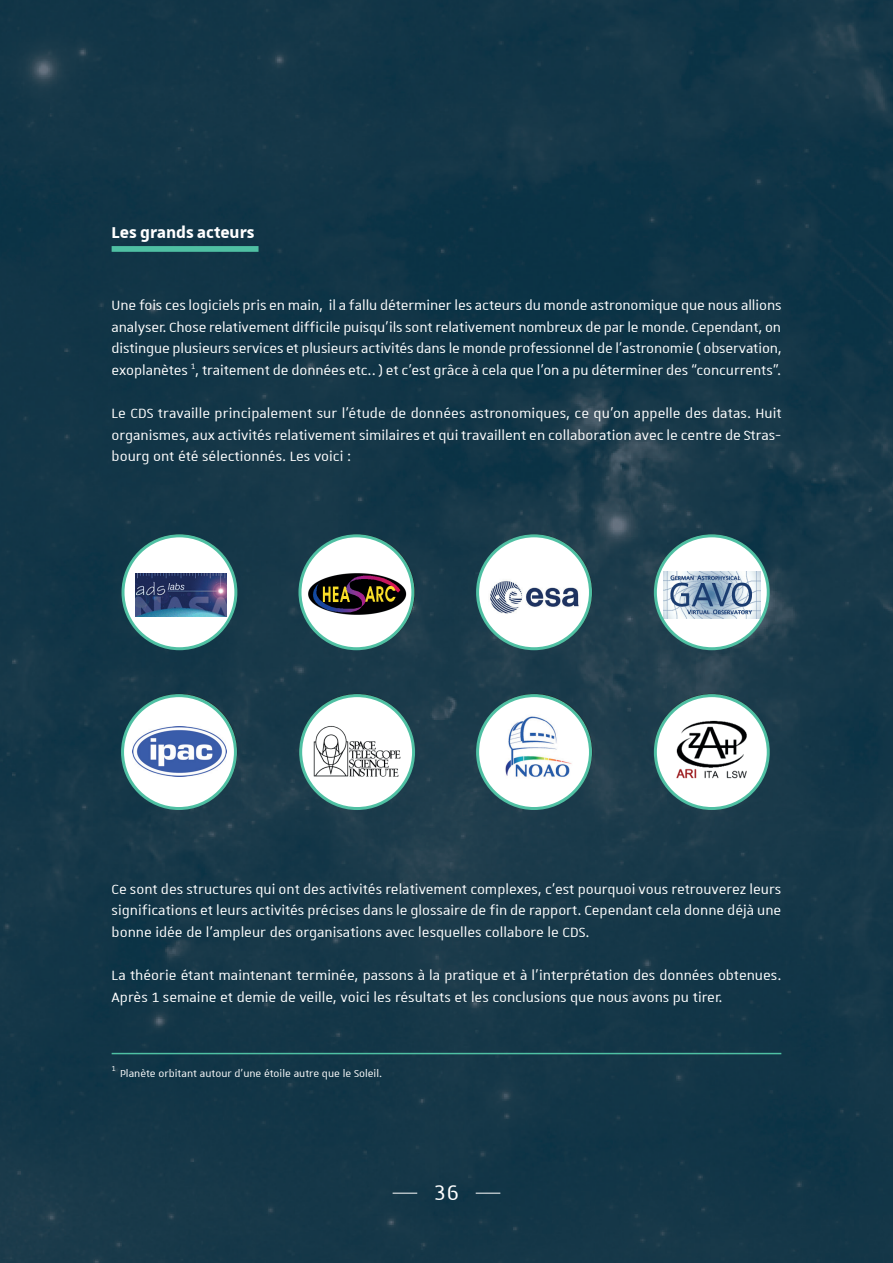
<style>
.page{position:relative;width:893px;height:1263px;background:#fff}
.page>*{position:absolute;margin:0;border:0;box-sizing:border-box;transform-origin:0 0}
.t1{font:28.5px "Unistra A";color:#fff}
.t2{font:700 21px "Unistra A";color:#fff}
.t3{font:18px/21.6px "Unistra A";color:#fff;text-align:justify}
.t4{font:13.5px "Unistra A";color:#fff}
</style>
<div class="page">
<img style="left:0;top:0;width:523px;height:1263px">
<img style="left:523px;top:0;width:370px;height:788px">
<div style="left:523px;top:788px;width:370px;height:475px;background:#143647"></div>
<div style="left:122px;top:535px;width:115px;height:114px;background:#fff;border-radius:50%"></div>
<div style="left:122px;top:694px;width:115px;height:115px;background:#fff;border-radius:50%"></div>
<div style="left:300px;top:535px;width:114px;height:114px;background:#fff;border-radius:50%"></div>
<div style="left:300px;top:694px;width:114px;height:115px;background:#fff;border-radius:50%"></div>
<div style="left:477px;top:535px;width:115px;height:114px;background:#fff;border-radius:50%"></div>
<div style="left:477px;top:694px;width:115px;height:115px;background:#fff;border-radius:50%"></div>
<svg style="left:654px;top:535px;width:115px;height:114px"></svg>
<svg style="left:654px;top:694px;width:115px;height:115px"></svg>
<img style="left:135px;top:573px;width:91px;height:43px">
<img style="left:132px;top:726px;width:95px;height:51px">
<img style="left:490px;top:580px;width:93px;height:42px">
<img style="left:308px;top:573px;width:99px;height:42px">
<img style="left:313px;top:726px;width:88px;height:51px">
<img style="left:505px;top:712px;width:68px;height:65px">
<img style="left:663px;top:572px;width:97px;height:46px">
<img style="left:673px;top:715px;width:80px;height:73px">
<div style="left:121px;top:534px;width:116px;height:116px;border:3px solid #4fc0a3;border-radius:50%"></div>
<div style="left:298px;top:534px;width:116px;height:116px;border:3px solid #4fc0a3;border-radius:50%"></div>
<div style="left:476px;top:534px;width:116px;height:116px;border:3px solid #4fc0a3;border-radius:50%"></div>
<div style="left:654px;top:534px;width:116px;height:116px;border:3px solid #4fc0a3;border-radius:50%"></div>
<div style="left:654px;top:694px;width:116px;height:116px;border:3px solid #4fc0a3;border-radius:50%"></div>
<div style="left:476px;top:694px;width:116px;height:116px;border:3px solid #4fc0a3;border-radius:50%"></div>
<div style="left:299px;top:694px;width:116px;height:116px;border:3px solid #4fc0a3;border-radius:50%"></div>
<div style="left:121px;top:694px;width:116px;height:116px;border:3px solid #4fc0a3;border-radius:50%"></div>
<svg style="left:112px;top:246px;width:147px;height:6px"></svg>
<svg style="left:476px;top:1193px;width:24px;height:1px"></svg>
<svg style="left:393px;top:1193px;width:24px;height:1px"></svg>
<hr style="left:112px;top:1053px;width:669px;height:1px;background:#4fc0a3">
<p class="t2" style="left:112px;top:220px;width:144px">Les grands acteurs</p>
<p class="t3" style="left:112px;top:294px;width:672px">Une fois ces logiciels pris en main, il a fallu déterminer les acteurs du monde astronomique que nous allions analyser. Chose relativement difficile puisqu’ils sont relativement nombreux de par le monde. Cependant, on distingue plusieurs services et plusieurs activités dans le monde professionnel de l’astronomie ( observation, exoplanètes <sup>1</sup>, traitement de données etc.. ) et c’est grâce à cela que l’on a pu déterminer des “concurrents”.</p>
<p class="t3" style="left:112px;top:402px;width:672px">Le CDS travaille principalement sur l’étude de données astronomiques, ce qu’on appelle des datas. Huit organismes, aux activités relativement similaires et qui travaillent en collaboration avec le centre de Stras&shy;bourg ont été sélectionnés. Les voici :</p>
<p class="t3" style="left:112px;top:878px;width:671px">Ce sont des structures qui ont des activités relativement complexes, c’est pourquoi vous retrouverez leurs significations et leurs activités précises dans le glossaire de fin de rapport. Cependant cela donne déjà une bonne idée de l’ampleur des organisations avec lesquelles collabore le CDS.</p>
<p class="t3" style="left:112px;top:964px;width:671px">La théorie étant maintenant terminée, passons à la pratique et à l’interprétation des données obtenues.<br>Après 1 semaine et demie de veille, voici les résultats et les conclusions que nous avons pu tirer.</p>
<p class="t4" style="left:112px;top:1066px;width:272px"><sup>1</sup> Planète orbitant autour d’une étoile autre que le Soleil.</p>
<h1 class="t1" style="left:434px;top:1178px;width:27px">36</h1>
</div>
